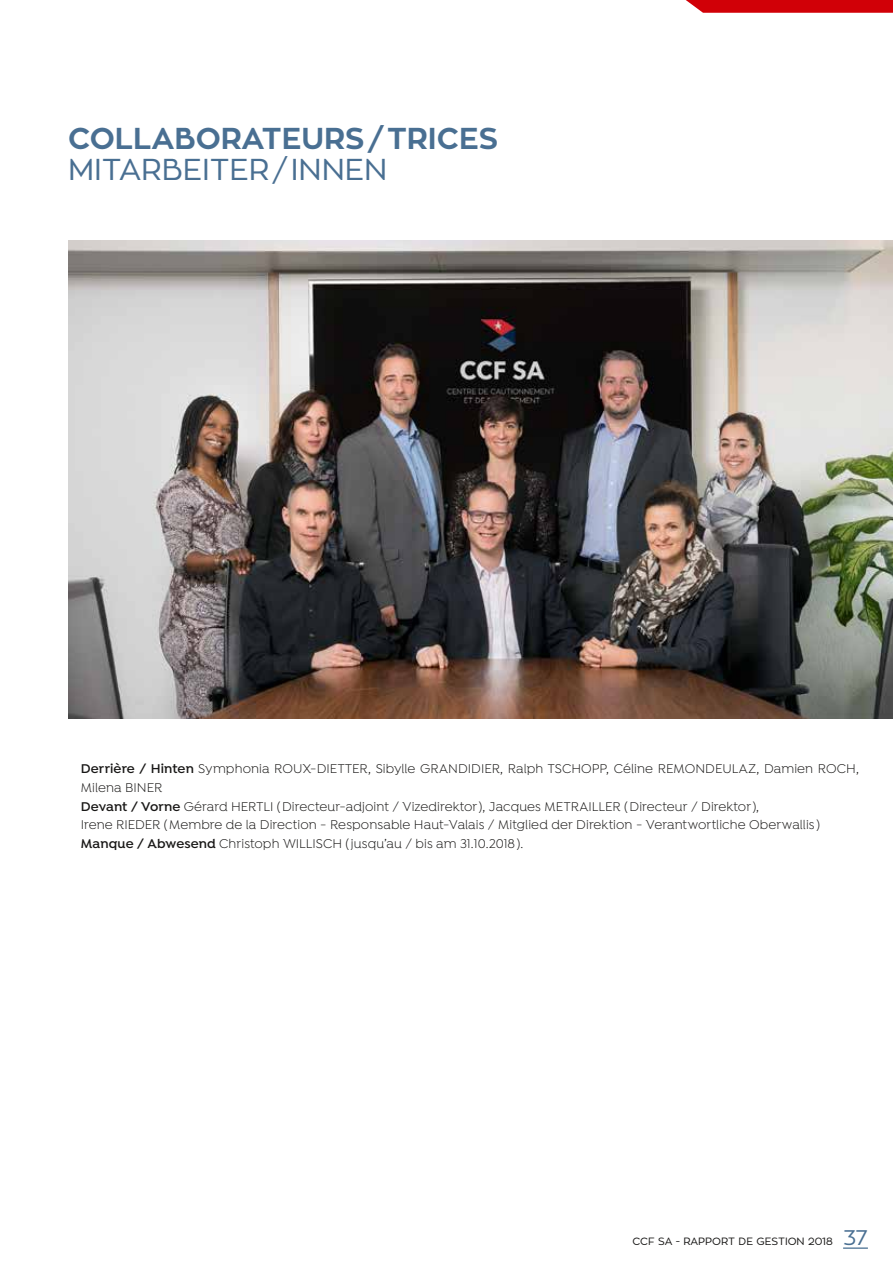
<style>
.page{position:relative;width:893px;height:1263px;background:#fff}
.page>*{position:absolute;margin:0;border:0;box-sizing:border-box;transform-origin:0 0}
.t1{font:700 30px "Zona Pro";color:#496f92}
.t2{font:30px "Zona Pro";color:#496f92}
.t3{font:13.5px/18.8px "Isidora";letter-spacing:.005em;color:#181716}
.t4{font:10.5px "Zona Pro";color:#181716}
.s1{font-weight:600}
.s2{font-size:21px;color:#496f92}
</style>
<div class="page">
<hr style="left:843px;top:1247px;width:25px;height:2px;background:#496f92">
<svg style="left:686px;top:0;width:207px;height:13px;background:#d30e15"></svg>
<img style="left:68px;top:240px;width:825px;height:479px">
<h1 class="t1" style="left:68px;top:119px;width:432px">COLLABORATEURS/TRICES</h1>
<h1 class="t2" style="left:68px;top:150px;width:321px">MITARBEITER/ INNEN</h1>
<p class="t3" style="left:81px;top:760px;width:780px"><span class="s1">Derrière / Hinten</span> Symphonia ROUX-DIETTER, Sibylle GRANDIDIER, Ralph TSCHOPP, Céline REMONDEULAZ, Damien ROCH, Milena BINER<br><span class="s1">Devant / Vorne</span> Gérard HERTLI (Directeur-adjoint / Vizedirektor), Jacques METRAILLER (Directeur / Direktor),<br>Irene RIEDER (Membre de la Direction - Responsable Haut-Valais / Mitglied der Direktion - Verantwortliche Oberwallis )<br><span class="s1">Manque / Abwesend</span> Christoph WILLISCH (jusqu’au / bis am 31.10.2018).</p>
<p class="t4" style="left:632px;top:1235px;width:237px">CCF SA - RAPPORT DE GESTION 2018 <span class="s2">37</span></p>
</div>
